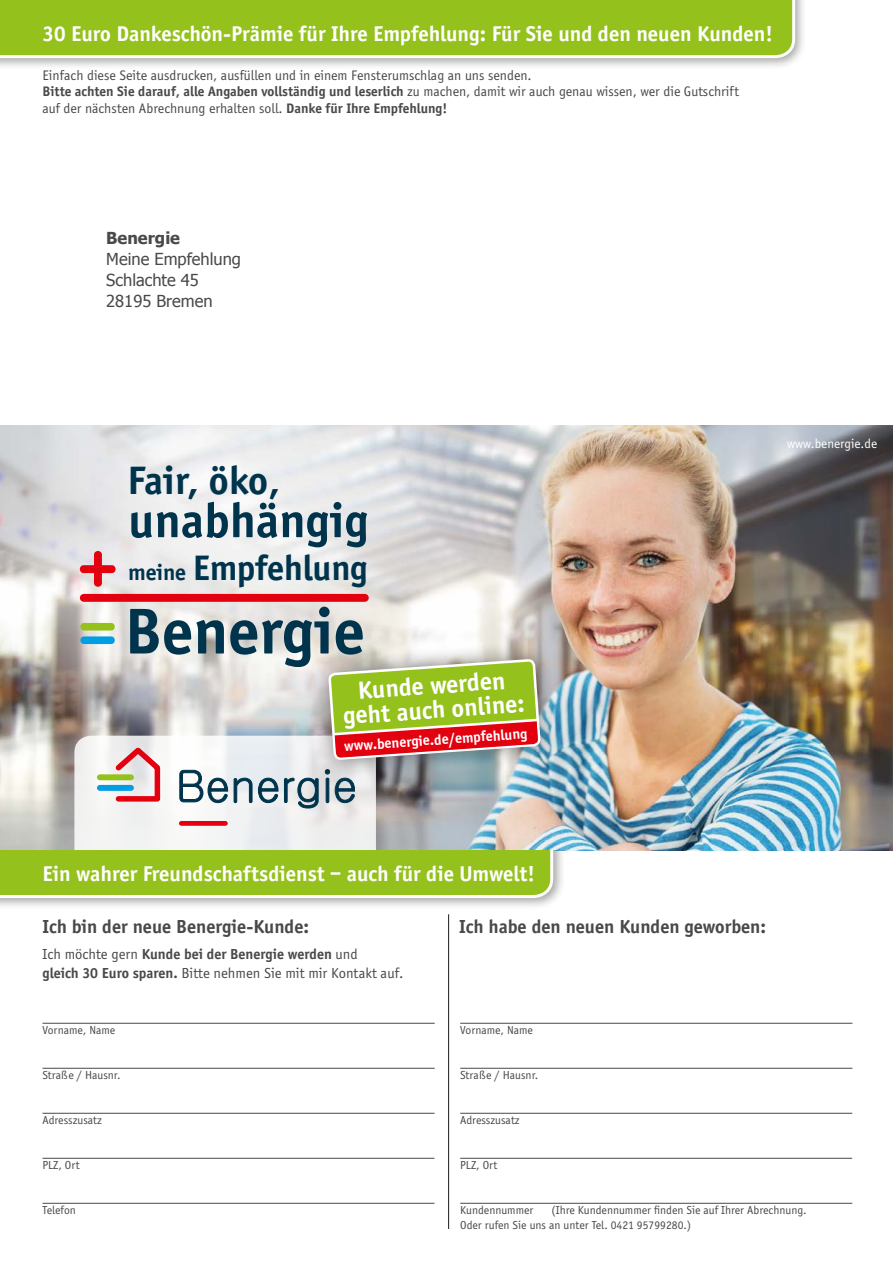
<style>
.page{position:relative;width:893px;height:1263px;background:#fff}
.page>*{position:absolute;margin:0;border:0;box-sizing:border-box;transform-origin:0 0}
.t1{font:700 66.9px "Officina Sans";color:#00344d}
.t2{font:700 50.25px "Officina Sans";color:#00344d}
.t3{font:700 40.95px "Officina Sans";color:#00344d}
.t4{font:700 36.6px "Officina Sans";letter-spacing:-.005em;color:#00344d}
.t5{font:700 25.65px/24.5px "Officina Sans";color:#fff;text-align:center}
.t6{font:700 22.05px "Officina Sans";color:#fff}
.t7{font:700 19.5px "Officina Sans";color:#494948}
.t8{font:16.5px/21px "Tahoma";color:#494948}
.t9{font:700 16.5px "Tahoma";color:#494948}
.t10{font:15px/19.5px "Officina Sans";color:#494948}
.t11{font:700 15px "Officina Sans";color:#fff}
.t12{font:14.25px/16.5px "Officina Sans";color:#494948}
.t13{font:13.5px "Officina Sans";color:#fff}
.t14{font:12px/15px "Officina Sans";color:#494948}
.s1{font-weight:700}
.s2{font-size:23.4px}
</style>
<div class="page">
<img style="left:0;top:425px;width:893px;height:426px">
<div style="left:80px;top:623px;width:35px;height:7px;background:#94c11b;border-radius:4px"></div>
<div style="left:80px;top:636px;width:35px;height:8px;background:#009ee3;border-radius:4px"></div>
<div style="left:84px;top:594px;width:281px;height:8px;background:#e3000f"></div>
<div style="left:94px;top:551px;width:8px;height:36px;background:#e3000f;border-radius:4px"></div>
<div style="left:80px;top:565px;width:36px;height:8px;background:#e3000f;border-radius:4px"></div>
<div style="left:310px;top:641px;width:248px;height:137px;background:#1a1a18;opacity:.5"></div>
<svg style="left:329px;top:592px;width:210px;height:68px"></svg>
<hr style="left:43px;top:1023px;width:392px;height:1px;background:#494948">
<hr style="left:43px;top:1068px;width:392px;height:1px;background:#494948">
<hr style="left:43px;top:1113px;width:392px;height:1px;background:#494948">
<hr style="left:43px;top:1158px;width:391px;height:1px;background:#494948">
<hr style="left:43px;top:1203px;width:391px;height:1px;background:#494948">
<hr style="left:460px;top:1023px;width:392px;height:1px;background:#494948">
<hr style="left:460px;top:1068px;width:392px;height:1px;background:#494948">
<hr style="left:460px;top:1113px;width:392px;height:1px;background:#494948">
<hr style="left:460px;top:1158px;width:392px;height:1px;background:#494948">
<hr style="left:460px;top:1203px;width:392px;height:1px;background:#494948">
<div style="left:0;top:850px;width:565px;height:60px;background:#1a1a18;opacity:.4"></div>
<div style="left:0;top:0;width:807px;height:70px;background:#1a1a18;opacity:.4"></div>
<svg style="left:0;top:0;width:797px;height:60px;background:#9bc42c"></svg>
<hr style="left:448px;top:914px;width:1px;height:315px;background:#1a1a18">
<img style="left:0;top:660px;width:555px;height:239px">
<h3 class="t6" style="left:43px;top:21px;width:732px">30 Euro Dankeschön-Prämie für Ihre Empfehlung: Für Sie und den neuen Kunden!</h3>
<p class="t12" style="left:43px;top:67px;width:698px">Einfach diese Seite ausdrucken, ausfüllen und in einem Fensterumschlag an uns senden.<br><span class="s1">Bitte achten Sie darauf, alle Angaben vollständig und leserlich</span> zu machen, damit wir auch genau wissen, wer die Gutschrift auf der nächsten Abrechnung erhalten soll. <span class="s1">Danke für Ihre Empfehlung!</span></p>
<p class="t9" style="left:106px;top:227px;width:75px">Benergie</p>
<p class="t8" style="left:106px;top:248px;width:136px">Meine Empfehlung<br>Schlachte 45<br>28195 Bremen</p>
<h3 class="t3" style="left:128px;top:456px;width:154px">Fair, öko,</h3>
<h2 class="t2" style="left:128px;top:490px;width:242px">unabhängig</h2>
<h3 class="t4" style="left:128px;top:546px;width:241px"><span class="s2">meine</span> Empfehlung</h3>
<h1 class="t1" style="left:125px;top:591px;width:242px">Benergie</h1>
<h3 class="t5" style="left:341px;top:679px;width:183px;rotate:-4deg">Kunde werden geht auch online:</h3>
<p class="t11" style="left:343px;top:737px;width:185px;rotate:-4deg">www.benergie.de/empfehlung</p>
<p class="t13" style="left:787px;top:436px;width:91px">www.benergie.de</p>
<h3 class="t6" style="left:43px;top:860px;width:494px">Ein wahrer Freundschaftsdienst – auch für die Umwelt!</h3>
<h3 class="t7" style="left:43px;top:915px;width:268px">Ich bin der neue Benergie-Kunde:</h3>
<p class="t10" style="left:43px;top:944px;width:362px">Ich möchte gern <span class="s1">Kunde bei der Benergie werden</span> und<br><span class="s1">gleich 30 Euro sparen.</span> Bitte nehmen Sie mit mir Kontakt auf.</p>
<h3 class="t7" style="left:459px;top:915px;width:308px">Ich habe den neuen Kunden geworben:</h3>
<p class="t14" style="left:43px;top:1022px;width:74px">Vorname, Name</p>
<p class="t14" style="left:43px;top:1067px;width:80px">Straße / Hausnr.</p>
<p class="t14" style="left:43px;top:1112px;width:61px">Adresszusatz</p>
<p class="t14" style="left:43px;top:1157px;width:39px">PLZ, Ort</p>
<p class="t14" style="left:43px;top:1202px;width:35px">Telefon</p>
<p class="t14" style="left:460px;top:1022px;width:74px">Vorname, Name</p>
<p class="t14" style="left:460px;top:1067px;width:80px">Straße / Hausnr.</p>
<p class="t14" style="left:460px;top:1112px;width:61px">Adresszusatz</p>
<p class="t14" style="left:460px;top:1157px;width:39px">PLZ, Ort</p>
<p class="t14" style="left:460px;top:1202px;width:75px">Kundennummer</p>
<p class="t14" style="left:460px;top:1202px;width:348px;text-indent:91px">(Ihre Kundennummer finden Sie auf Ihrer Abrechnung.<br>Oder rufen Sie uns an unter Tel. 0421 95799280.)</p>
</div>
